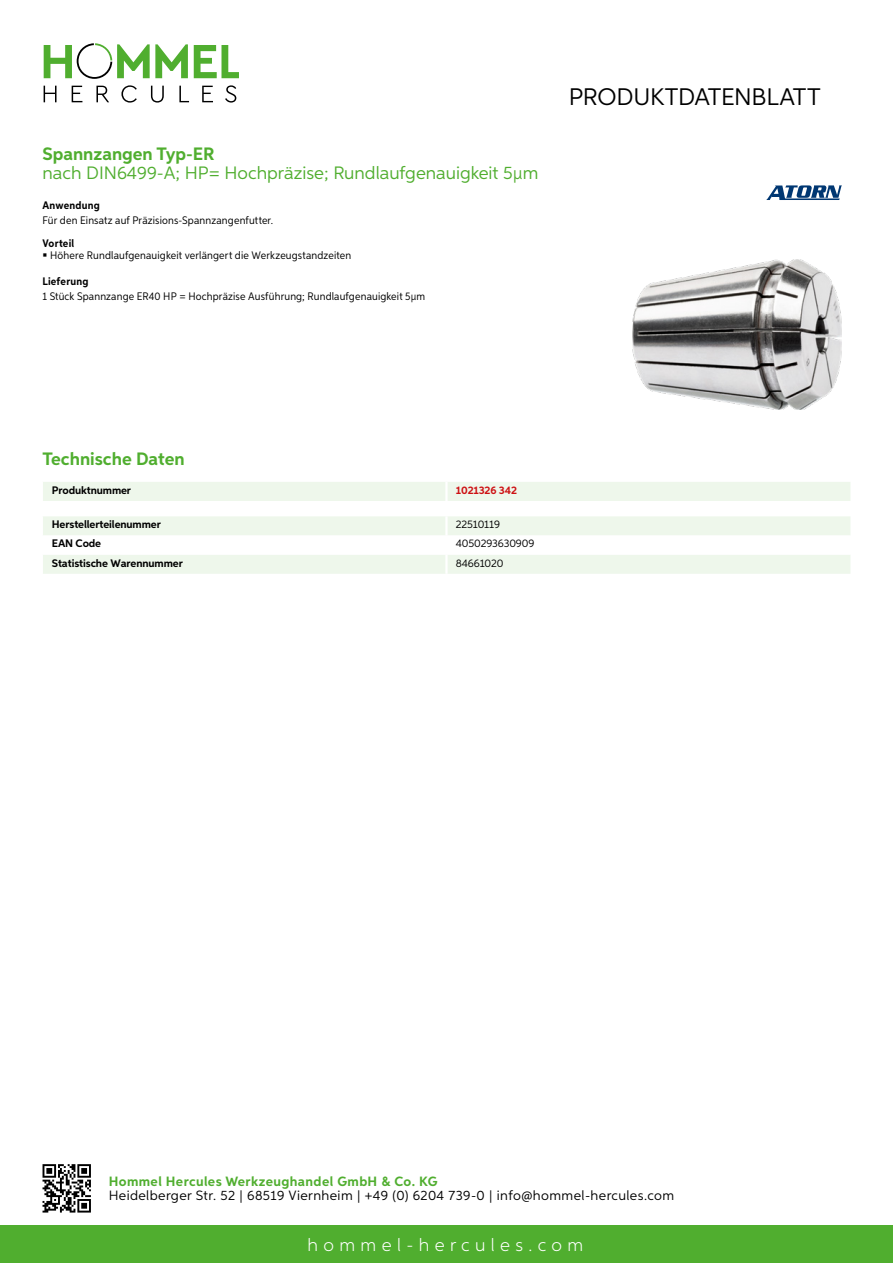
<style>
.page{position:relative;width:893px;height:1263px;background:#fff}
.page>*{position:absolute;margin:0;border:0;box-sizing:border-box;transform-origin:0 0}
.t1{font:24px "Aspira";letter-spacing:-.01em;color:#000}
.t2{font:18px "Aspira";color:#50ae2f}
.t3{font:700 18px "Aspira";color:#50ae2f}
.t4{font:300 18px "Aspira";letter-spacing:.3em;color:#fff}
.t5{font:13.5px "Aspira";letter-spacing:.03em;color:#000}
.t6{font:700 13.5px "Aspira";letter-spacing:.03em;color:#50ae2f}
.t7{font:10.95px "Aspira Nar";letter-spacing:.015em;color:#000}
.t8{font:700 10.95px "Aspira";letter-spacing:-.01em;color:#000}
.t9{font:10.95px "Aspira";letter-spacing:-.01em;color:#000}
.t10{font:700 10.95px "Aspira Nar";letter-spacing:.02em;color:#000}
.t11{font:700 10.95px "Aspira";letter-spacing:-.01em;color:#cd1013}
</style>
<div class="page">
<div style="left:0;top:1226px;width:893px;height:37px;background:#50ae2f"></div>
<svg style="left:43px;top:1164px;width:48px;height:48px"></svg>
<svg style="left:194px;top:45px;width:45px;height:33px"></svg>
<svg style="left:44px;top:43px;width:144px;height:36px"></svg>
<svg style="left:44px;top:86px;width:13px;height:16px"></svg>
<svg style="left:72px;top:86px;width:10px;height:16px"></svg>
<svg style="left:96px;top:86px;width:13px;height:16px"></svg>
<svg style="left:121px;top:85px;width:16px;height:18px"></svg>
<svg style="left:151px;top:86px;width:13px;height:17px"></svg>
<svg style="left:179px;top:86px;width:10px;height:16px"></svg>
<svg style="left:202px;top:86px;width:11px;height:16px"></svg>
<svg style="left:225px;top:85px;width:11px;height:18px"></svg>
<div style="left:43px;top:482px;width:807px;height:19px;background:#eef7eb"></div>
<hr style="left:445px;top:482px;width:3px;height:19px;background:#fff">
<svg style="left:43px;top:516px;width:807px;height:58px"></svg>
<hr style="left:445px;top:555px;width:3px;height:19px;background:#fff">
<img style="left:632px;top:259px;width:210px;height:150px">
<svg style="left:766px;top:185px;width:76px;height:15px"></svg>
<h2 class="t3" style="left:43px;top:142px;width:174px">Spannzangen Typ-ER</h2>
<h2 class="t2" style="left:43px;top:162px;width:497px">nach DIN 6499-A; HP= Hochpräzise; Rundlaufgenauigkeit 5µm</h2>
<p class="t10" style="left:43px;top:199px;width:59px">Anwendung</p>
<p class="t7" style="left:43px;top:214px;width:232px">Für den Einsatz auf Präzisions-Spannzangenfutter.</p>
<p class="t10" style="left:43px;top:236px;width:33px">Vorteil</p>
<p class="t7" style="left:50px;top:249px;width:303px">Höhere Rundlaufgenauigkeit verlängert die Werkzeugstandzeiten</p>
<p class="t10" style="left:43px;top:274px;width:47px">Lieferung</p>
<p class="t7" style="left:43px;top:289px;width:384px">1 Stück Spannzange ER40 HP = Hochpräzise Ausführung; Rundlaufgenauigkeit 5µm</p>
<h1 class="t1" style="left:569px;top:82px;width:253px">Produktdatenblatt</h1>
<h2 class="t3" style="left:43px;top:448px;width:144px">Technische Daten</h2>
<p class="t8" style="left:52px;top:483px;width:81px">Produktnummer</p>
<p class="t11" style="left:456px;top:483px;width:63px">1021326 342</p>
<p class="t8" style="left:52px;top:518px;width:111px">Herstellerteilenummer</p>
<p class="t9" style="left:456px;top:518px;width:46px">22510119</p>
<p class="t8" style="left:52px;top:537px;width:51px">EAN Code</p>
<p class="t9" style="left:456px;top:537px;width:80px">4050293630909</p>
<p class="t8" style="left:52px;top:556px;width:132px">Statistische Warennummer</p>
<p class="t9" style="left:456px;top:556px;width:49px">84661020</p>
<p class="t6" style="left:109px;top:1172px;width:330px">Hommel Hercules Werkzeughandel GmbH &amp; Co. KG</p>
<p class="t5" style="left:109px;top:1187px;width:567px">Heidelberger Str. 52 | 68519 Viernheim | +49 (0) 6204 739-0 | info@hommel-hercules.com</p>
<h2 class="t4" style="left:307px;top:1234px;width:277px">hommel-hercules.com</h2>
</div>
